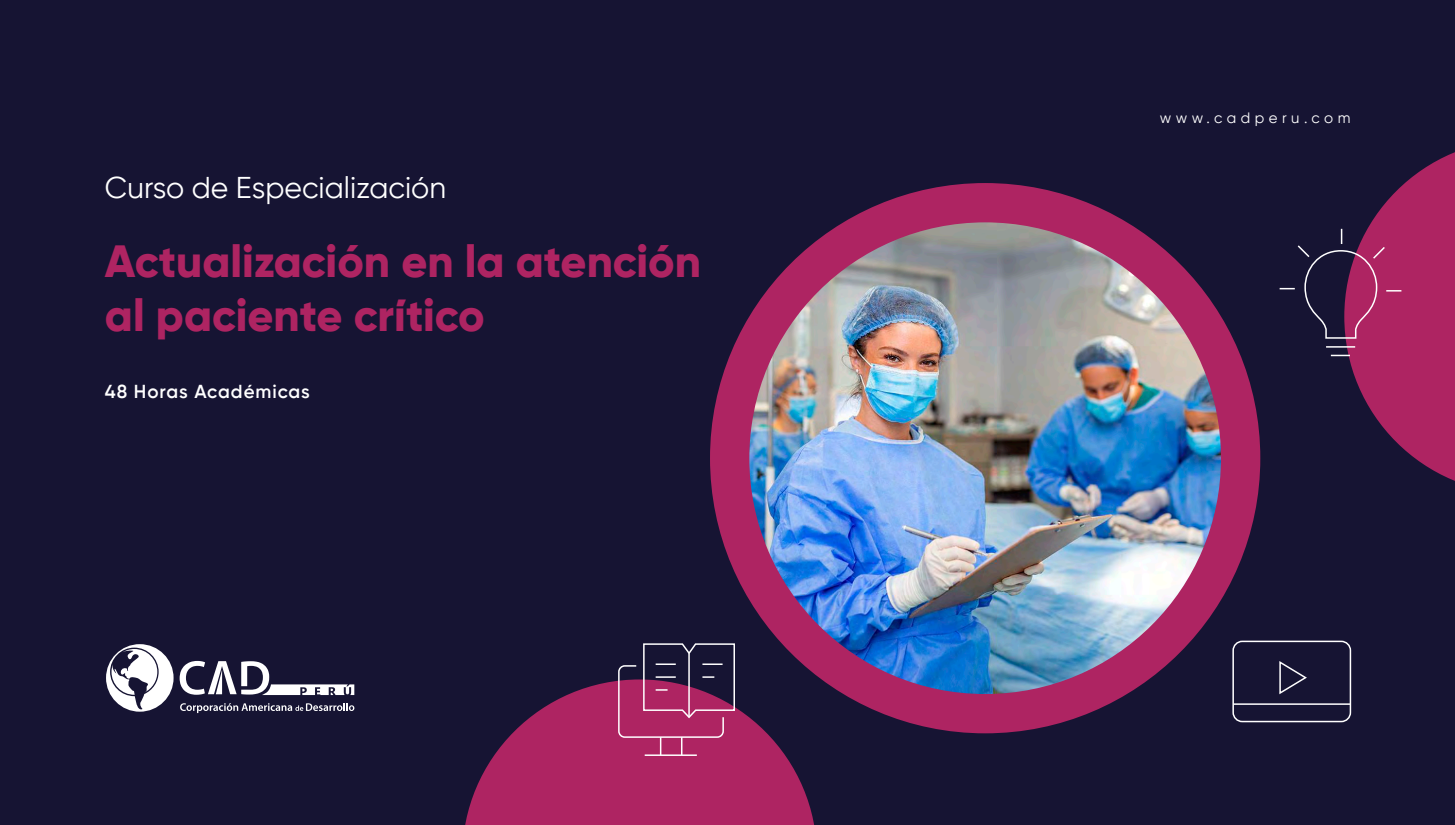
<style>
.page{position:relative;width:1455px;height:825px;background:#161433}
.page>*{position:absolute;margin:0;border:0;box-sizing:border-box;transform-origin:0 0}
.t1{font:800 45px/54px "Gilroy";color:#ae2462}
.t2{font:30px "Gilroy";color:#fff}
.t3{font:600 18.75px "Gilroy";letter-spacing:.05em;color:#fff}
.t4{font:15px "Gilroy";letter-spacing:.3em;color:#fff}
</style>
<div class="page">
<svg style="left:180px;top:703px;width:174px;height:10px"></svg>
<svg style="left:180px;top:661px;width:174px;height:34px"></svg>
<svg style="left:106px;top:644px;width:68px;height:68px"></svg>
<div style="left:710px;top:183px;width:550px;height:550px;background:#ae2462;border-radius:50%"></div>
<svg style="left:465px;top:681px;width:350px;height:144px;fill:#ae2462"></svg>
<img style="left:749px;top:222px;width:472px;height:472px;border-radius:236px">
<svg style="left:1280px;top:152px;width:175px;height:329px"></svg>
<div style="left:1232px;top:641px;width:119px;height:81px;border:2px solid #fff;border-radius:9px"></div>
<svg style="left:1279px;top:661px;width:28px;height:34px"></svg>
<hr style="left:1233px;top:703px;width:117px;height:2px;background:#fff">
<hr style="left:645px;top:754px;width:52px;height:2px;background:#fff">
<svg style="left:617px;top:643px;width:119px;height:112px"></svg>
<hr style="left:688px;top:653px;width:2px;height:64px;background:#fff">
<p class="t2" style="left:105px;top:169px;width:343px">Curso de Especialización</p>
<p class="t1" style="left:105px;top:234px;width:598px">Actualización en la atención al paciente crítico</p>
<p class="t3" style="left:105px;top:380px;width:206px">48 Horas Académicas</p>
<p class="t4" style="left:1160px;top:109px;width:192px">www.cadperu.com</p>
</div>
